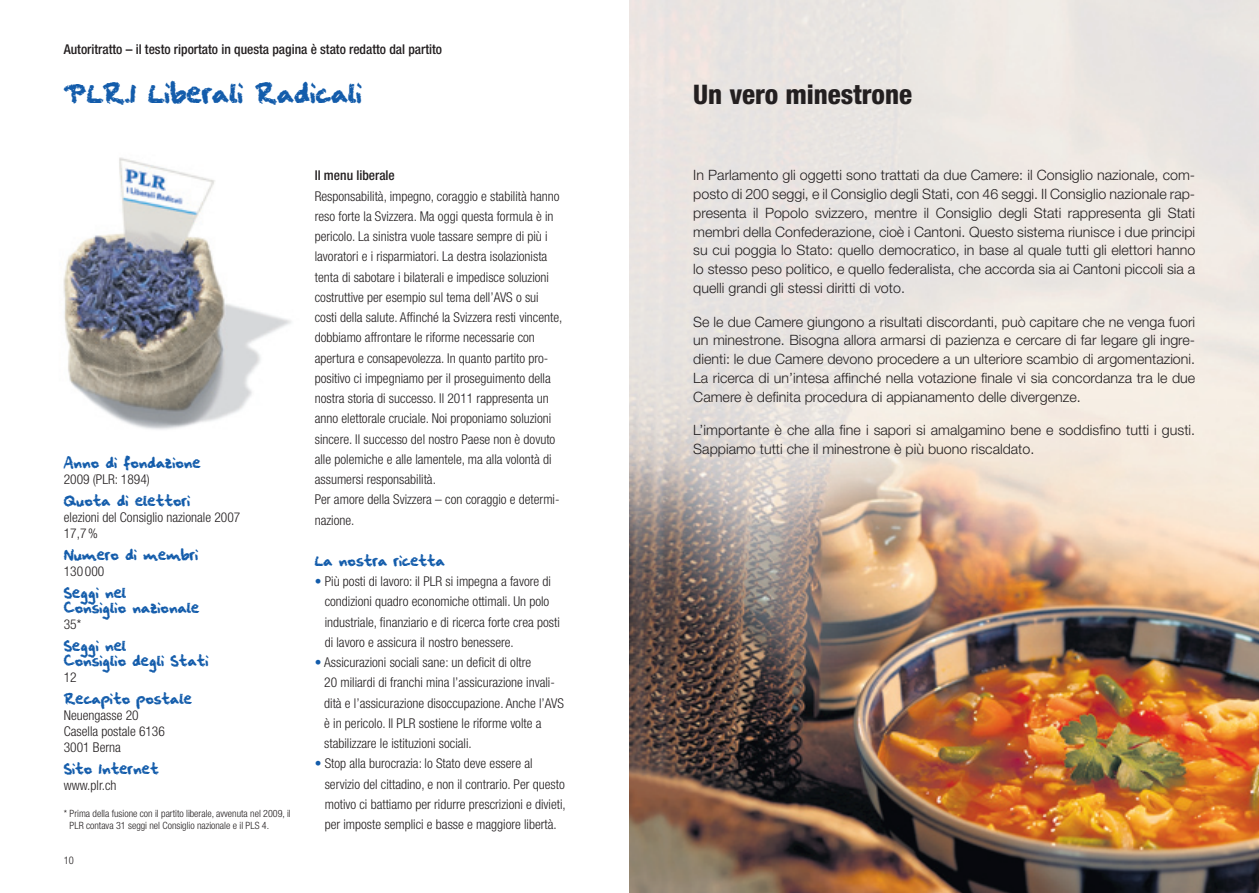
<style>
.page{position:relative;width:1259px;height:893px;background:#fff}
.page>*{position:absolute;margin:0;border:0;box-sizing:border-box;transform-origin:0 0}
.t1{font:800 condensed 27px "Helvetica Neue LT Std";color:#231f20}
.t2{font:23.85px "squeakychalksound";color:#135cab}
.t3{font:300 14.25px/18.8px "Helvetica Neue LT Std";color:#231f20;text-align:justify}
.t4{font:300 condensed 13.5px/20.2px "Helvetica Neue LT Std";color:#231f20}
.t5{font:500 condensed 13.5px "Helvetica Neue LT Std";color:#231f20}
.t6{font:12.75px/15.3px "squeakychalksound";color:#135cab}
.t7{font:300 condensed 10.5px "Helvetica Neue LT Std";color:#231f20}
.t8{font:300 condensed 10.05px/12px "Helvetica Neue LT Std";color:#231f20}
.s1{color:#135cab}
</style>
<div class="page">
<img style="left:629px;top:0;width:630px;height:893px">
<img style="left:63px;top:157px;width:228px;height:273px">
<p class="t5" style="left:64px;top:41px;width:380px">Autoritratto – il testo riportato in questa pagina è stato redatto dal partito</p>
<h2 class="t2" style="left:64px;top:81px;width:300px">PLR.I Liberali Radicali</h2>
<p class="t6" style="left:64px;top:456px;width:138px">Anno di fondazione</p>
<p class="t4" style="left:64px;top:469px;width:88px">2009 (PLR: 1894)</p>
<p class="t6" style="left:64px;top:494px;width:128px">Quota di elettori</p>
<p class="t4" style="left:64px;top:507px;width:178px">elezioni del Consiglio nazionale 2007</p>
<p class="t4" style="left:64px;top:523px;width:36px">17,7 %</p>
<p class="t6" style="left:64px;top:548px;width:136px">Numero di membri</p>
<p class="t4" style="left:64px;top:561px;width:42px">130 000</p>
<p class="t6" style="left:64px;top:585px;width:137px">Seggi nel<br>Consiglio nazionale</p>
<p class="t4" style="left:64px;top:614px;width:19px">35*</p>
<p class="t6" style="left:64px;top:639px;width:146px">Seggi nel<br>Consiglio degli Stati</p>
<p class="t4" style="left:64px;top:667px;width:14px">12</p>
<p class="t6" style="left:64px;top:692px;width:130px">Recapito postale</p>
<p class="t4" style="left:64px;top:705px;width:76px">Neuengasse 20</p>
<p class="t4" style="left:64px;top:721px;width:103px">Casella postale 6136</p>
<p class="t4" style="left:64px;top:737px;width:59px">3001 Berna</p>
<p class="t6" style="left:64px;top:762px;width:96px">Sito Internet</p>
<p class="t4" style="left:64px;top:775px;width:54px">www.plr.ch</p>
<p class="t8" style="left:70px;top:807px;width:223px;text-indent:-6px">* Prima della fusione con il partito liberale, avvenuta nel 2009, il<br>PLR contava 31 seggi nel Consiglio nazionale e il PLS 4.</p>
<p class="t7" style="left:64px;top:855px;width:12px">10</p>
<h3 class="t5" style="left:315px;top:168px;width:82px">Il menu liberale</h3>
<p class="t4" style="left:315px;top:186px;width:249px">Responsabilità, impegno, coraggio e stabilità hanno reso forte la Svizzera. Ma oggi questa formula è in pericolo. La sinistra vuole tassare sempre di più i lavoratori e i risparmiatori. La destra isolazionista tenta di sabotare i bilaterali e impedisce soluzioni costruttive per esempio sul tema dell’AVS o sui costi della salute. Affinché la Svizzera resti vincente, dobbiamo affrontare le riforme necessarie con apertura e consapevolezza. In quanto partito pro&shy;positivo ci impegniamo per il proseguimento della nostra storia di successo. Il 2011 rappresenta un anno elettorale cruciale. Noi proponiamo soluzioni sincere. Il successo del nostro Paese non è dovuto alle polemiche e alle lamentele, ma alla volontà di assumersi responsabilità.</p>
<p class="t4" style="left:315px;top:489px;width:246px">Per amore della Svizzera – con coraggio e determi&shy;nazione.</p>
<h3 class="t6" style="left:315px;top:554px;width:132px">La nostra ricetta</h3>
<p class="t4" style="left:325px;top:571px;width:237px;text-indent:-10px"><span class="s1">•</span> Più posti di lavoro: il PLR si impegna a favore di condizioni quadro economiche ottimali. Un polo industriale, finanziario e di ricerca forte crea posti di lavoro e assicura il nostro benessere.</p>
<p class="t4" style="left:324px;top:652px;width:241px;text-indent:-9px"><span class="s1">•</span> Assicurazioni sociali sane: un deficit di oltre<br>20 miliardi di franchi mina l’assicurazione invali&shy;dità e l’assicurazione disoccupazione. Anche l’AVS è in pericolo. Il PLR sostiene le riforme volte a stabilizzare le istituzioni sociali.</p>
<p class="t4" style="left:325px;top:753px;width:243px;text-indent:-10px"><span class="s1">•</span> Stop alla burocrazia: lo Stato deve essere al servizio del cittadino, e non il contrario. Per questo motivo ci battiamo per ridurre prescrizioni e divieti, per imposte semplici e basse e maggiore libertà.</p>
<h2 class="t1" style="left:693px;top:78px;width:220px">Un vero minestrone</h2>
<p class="t3" style="left:693px;top:166px;width:503px">In Parlamento gli oggetti sono trattati da due Camere: il Consiglio nazionale, com&shy;posto di 200 seggi, e il Consiglio degli Stati, con 46 seggi. Il Consiglio nazionale rap&shy;presenta il Popolo svizzero, mentre il Consiglio degli Stati rappresenta gli Stati membri della Confederazione, cioè i Cantoni. Questo sistema riunisce i due principi su cui poggia lo Stato: quello democratico, in base al quale tutti gli elettori hanno lo stesso peso politico, e quello federalista, che accorda sia ai Cantoni piccoli sia a quelli grandi gli stessi diritti di voto.</p>
<p class="t3" style="left:693px;top:312px;width:503px">Se le due Camere giungono a risultati discordanti, può capitare che ne venga fuori un minestrone. Bisogna allora armarsi di pazienza e cercare di far legare gli ingre&shy;dienti: le due Camere devono procedere a un ulteriore scambio di argo mentazioni.<br>La ricerca di un’intesa affinché nella votazione finale vi sia concordanza tra le due Camere è definita procedura di appianamento delle divergenze.</p>
<p class="t3" style="left:693px;top:421px;width:503px">L’importante è che alla fine i sapori si amalgamino bene e soddisfino tutti i gusti.<br>Sappiamo tutti che il minestrone è più buono riscaldato.</p>
</div>
